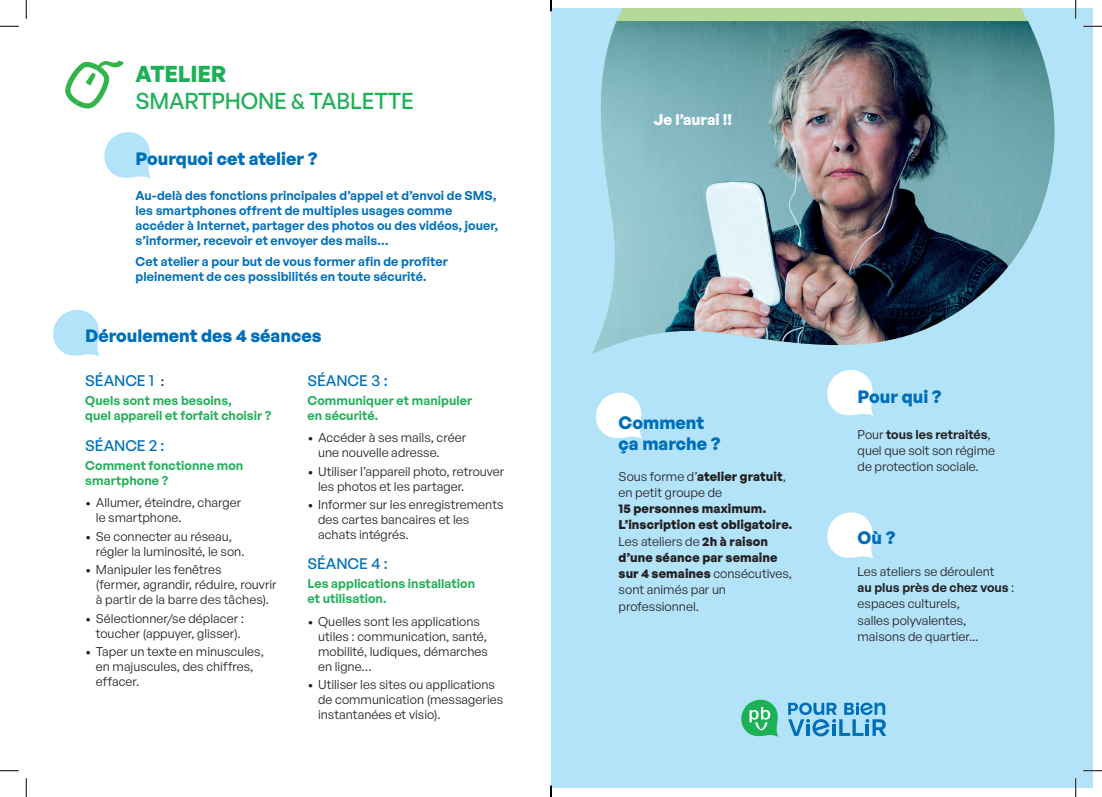
<style>
.page{position:relative;width:1102px;height:797px;background:#fff}
.page>*{position:absolute;margin:0;border:0;box-sizing:border-box;transform-origin:0 0}
.t1{font:500 22.5px "General Sans";letter-spacing:-.01em;color:#1db156}
.t2{font:700 22.5px "General Sans";letter-spacing:-.01em;color:#1db156}
.t3{font:700 17.5px/21px "General Sans";color:#006fba}
.t4{font:500 15px "General Sans";letter-spacing:-.005em;color:#006fba}
.t5{font:700 15px "General Sans";color:#fff}
.t6{font:12.5px/15px "General Sans";color:#231f20}
.t7{font:600 12.5px/15px "General Sans";letter-spacing:.005em;color:#006fba}
.t8{font:600 12.5px/15px "General Sans";letter-spacing:.005em;color:#1db156}
.t9{font:700 12.5px/16.2px "General Sans";letter-spacing:.01em;color:#231f20}
.s1{font-family:"Arial";font-weight:700;font-size:12.5px;color:#231f20}
.s2{font-weight:700}
.s3{font-weight:400}
.s4{font-weight:600}
</style>
<div class="page">
<svg style="left:53px;top:310px;width:47px;height:47px"></svg>
<svg style="left:104px;top:132px;width:47px;height:47px"></svg>
<div style="left:551px;top:9px;width:541px;height:779px;background:#b3e3f9"></div>
<svg style="left:616px;top:9px;width:461px;height:12px;fill:#b4d999"></svg>
<img style="left:592px;top:21px;width:463px;height:333px">
<svg style="left:596px;top:392px;width:46px;height:47px"></svg>
<svg style="left:827px;top:370px;width:46px;height:46px"></svg>
<svg style="left:827px;top:512px;width:46px;height:47px"></svg>
<svg style="left:788px;top:702px;width:98px;height:34px"></svg>
<svg style="left:741px;top:699px;width:37px;height:38px"></svg>
<svg style="left:65px;top:60px;width:59px;height:48px"></svg>
<svg style="left:0;top:25px;width:19px;height:2px"></svg>
<svg style="left:1083px;top:25px;width:18px;height:2px"></svg>
<svg style="left:0;top:770px;width:19px;height:1px"></svg>
<svg style="left:1083px;top:770px;width:18px;height:1px"></svg>
<svg style="left:25px;top:0;width:2px;height:19px"></svg>
<svg style="left:25px;top:778px;width:2px;height:19px"></svg>
<svg style="left:1074px;top:0;width:2px;height:19px"></svg>
<svg style="left:1075px;top:778px;width:1px;height:19px"></svg>
<svg style="left:550px;top:785px;width:1px;height:12px"></svg>
<h1 class="t2" style="left:136px;top:59px;width:92px">ATELIER</h1>
<h1 class="t1" style="left:136px;top:86px;width:280px">SMARTPHONE &amp; TABLETTE</h1>
<h2 class="t3" style="left:136px;top:148px;width:183px">Pourquoi cet atelier ?</h2>
<p class="t7" style="left:136px;top:187px;width:364px">Au-delà des fonctions principales d’appel et d’envoi de SMS, les smartphones offrent de multiples usages comme accéder à Internet, partager des photos ou des vidéos, jouer, s’informer, recevoir et envoyer des mails…</p>
<p class="t7" style="left:136px;top:254px;width:314px">Cet atelier a pour but de vous former afin de profiter pleinement de ces possibilités en toute sécurité.</p>
<h2 class="t3" style="left:85px;top:325px;width:238px">Déroulement des 4 séances</h2>
<p class="t4" style="left:85px;top:371px;width:81px">SÉANCE 1 <span class="s1">:</span></p>
<p class="t8" style="left:85px;top:392px;width:187px">Quels sont mes besoins,<br>quel appareil et forfait choisir ?</p>
<p class="t4" style="left:85px;top:436px;width:81px">SÉANCE 2 :</p>
<p class="t8" style="left:85px;top:457px;width:160px">Comment fonctionne mon smartphone ?</p>
<p class="t6" style="left:96px;top:495px;width:147px;text-indent:-11px">• Allumer, éteindre, charger le smartphone.</p>
<p class="t6" style="left:96px;top:528px;width:150px;text-indent:-11px">• Se connecter au réseau, régler la luminosité, le son.</p>
<p class="t6" style="left:96px;top:562px;width:182px;text-indent:-11px">• Manipuler les fenêtres<br>(fermer, agrandir, réduire, rouvrir à partir de la barre des tâches).</p>
<p class="t6" style="left:85px;top:610px;width:160px;text-align:center">• Sélectionner/se déplacer : toucher (appuyer, glisser).</p>
<p class="t6" style="left:96px;top:644px;width:169px;text-indent:-11px">• Taper un texte en minuscules, en majuscules, des chiffres, effacer.</p>
<p class="t4" style="left:307px;top:371px;width:82px">SÉANCE 3 :</p>
<p class="t8" style="left:307px;top:392px;width:166px">Communiquer et manipuler en sécurité.</p>
<p class="t6" style="left:318px;top:430px;width:149px;text-indent:-11px">• Accéder à ses mails, créer une nouvelle adresse.</p>
<p class="t6" style="left:318px;top:463px;width:188px;text-indent:-11px">• Utiliser l’appareil photo, retrouver les photos et les partager.</p>
<p class="t6" style="left:318px;top:497px;width:187px;text-indent:-11px">• Informer sur les enregistrements des cartes bancaires et les achats intégrés.</p>
<p class="t4" style="left:307px;top:554px;width:82px">SÉANCE 4 :</p>
<p class="t8" style="left:307px;top:575px;width:169px">Les applications installation et utilisation.</p>
<p class="t6" style="left:318px;top:613px;width:171px;text-indent:-11px">• Quelles sont les applications utiles : communication, santé, mobilité, ludiques, démarches en ligne…</p>
<p class="t6" style="left:318px;top:677px;width:187px;text-indent:-11px">• Utiliser les sites ou applications de communication (messageries instantanées et visio).</p>
<p class="t5" style="left:653px;top:110px;width:80px">Je l’aurai !!</p>
<h2 class="t3" style="left:618px;top:411px;width:103px">Comment ça marche ?</h2>
<p class="t6" style="left:618px;top:467px;width:169px;line-height:16.2px">Sous forme d’<span class="s2">atelier gratuit</span>, en petit groupe de</p>
<p class="t9" style="left:618px;top:500px;width:175px">15 personnes maximum.<br>L’inscription est obligatoire.<br><span class="s3">Les ateliers de</span> 2h à raison d’une séance par semaine sur 4 semaines <span class="s3">consécutives, sont animés par un professionnel.</span></p>
<h2 class="t3" style="left:857px;top:386px;width:86px">Pour qui ?</h2>
<p class="t6" style="left:857px;top:426px;width:139px;line-height:16.2px">Pour <span class="s4">tous les retraités</span>, quel que soit son régime de protection sociale.</p>
<h2 class="t3" style="left:857px;top:526px;width:39px">Où ?</h2>
<p class="t6" style="left:857px;top:563px;width:158px;line-height:16.2px">Les ateliers se déroulent<br><span class="s4">au plus près de chez vous</span> : espaces culturels,<br>salles polyvalentes, maisons de quartier...</p>
</div>
